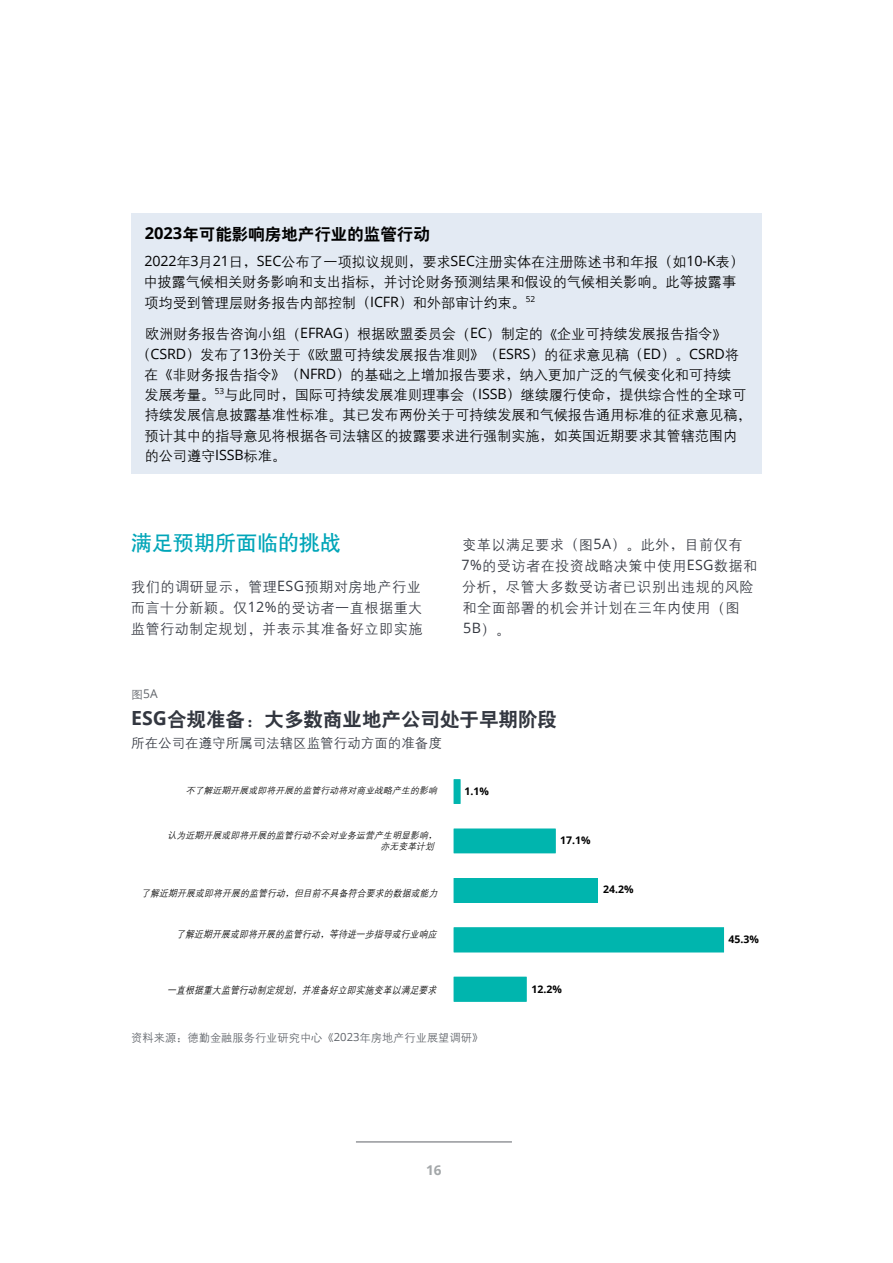
<style>
.page{position:relative;width:893px;height:1263px;background:#fff}
.page>*{position:absolute;margin:0;border:0;box-sizing:border-box;transform-origin:0 0}
.t1{font:21px "H Yb 1 gj";color:#00a5b8}
.t2{font:19.5px "H Yb 2 gj";color:#333740}
.t3{font:16.5px "H Yb 2 gj";color:#000}
.t4{font:14.25px/20.2px "H Yg 2 gj";letter-spacing:-.01em;color:#000}
.t5{font:14.25px/21px "H Yg 2 gj";letter-spacing:.025em;color:#333740;text-align:justify}
.t6{font:14.25px "Open Sans";color:#333740}
.t7{font:13.5px "H Yg 2 gj";color:#333740}
.t8{font:700 13.5px "Open Sans";color:#a3a7a9}
.t9{font:12px "Open Sans";color:#5f6369}
.t10{font:11.25px "H Yg 2 gj";color:#5f6369}
.t11{font:700 10.5px "Open Sans";color:#000100}
.t12{font:italic 10.05px "H Yg 2 gj";color:#000100;scale:.89 1}
.t13{font:italic 9.75px "H Yg 2 gj";color:#000100;scale:.92 1}
.t14{font:italic 9.6px "H Yg 2 gj";color:#000100;scale:.94 1}
.t15{font:italic 9.3px/11.1px "H Yg 2 gj";color:#000100;text-align:right}
.t16{font:italic 9px "H Yg 2 gj";color:#000100}
.s1{font-family:"Open Sans";font-weight:700}
.s2{font-family:"Open Sans"}
.s3{font-family:"H Ya 6 gj"}
.s4{font-family:"H Yg 2 gj"}
</style>
<div class="page">
<hr style="left:356px;top:1141px;width:156px;height:1px;background:#5f6369">
<div style="left:131px;top:213px;width:631px;height:260px;background:#e3eaf3"></div>
<svg style="left:454px;top:779px;width:270px;height:223px"></svg>
<p class="t3" style="left:145px;top:226px;width:287px"><span class="s1">2023</span>年可能影响房地产行业的监管行动</p>
<p class="t4" style="left:144px;top:252px;width:602px"><span class="s2">2022</span>年<span class="s2">3</span>月<span class="s2">21</span>日<span class="s3">，</span><span class="s2">SEC</span>公布了一项拟议规则<span class="s3">，</span>要求<span class="s2">SEC</span>注册实体在注册陈述书和年报<span class="s3">（</span>如<span class="s2">10-K</span>表<span class="s3">）</span>中披露气候相关财务影响和支出指标<span class="s3">，</span>并讨论财务预测结果和假设的气候相关影响<span class="s3">。</span>此等披露事项均受到管理层财务报告内部控制<span class="s3">（</span><span class="s2">ICFR</span><span class="s3">）</span>和外部审计约束<span class="s3">。</span><sup>52</sup></p>
<p class="t4" style="left:145px;top:324px;width:583px">欧洲财务报告咨询小组<span class="s3">（</span><span class="s2">EFRAG</span><span class="s3">）</span>根据欧盟委员会<span class="s3">（</span><span class="s2">EC</span><span class="s3">）</span>制定的<span class="s3">《</span>企业可持续发展报告指令<span class="s3">》</span></p>
<p class="t4" style="left:136px;top:344px;width:604px"><span class="s3">（</span><span class="s2">CSRD</span><span class="s3">）</span>发布了<span class="s2">13</span>份关于<span class="s3">《</span>欧盟可持续发展报告准则<span class="s3">》（</span><span class="s2">ESRS</span><span class="s3">）</span>的征求意见稿<span class="s3">（</span><span class="s2">ED</span><span class="s3">）。</span><span class="s2">CSRD</span>将</p>
<p class="t4" style="left:144px;top:364px;width:589px">在<span class="s3">《</span>非财务报告指令<span class="s3">》（</span><span class="s2">NFRD</span><span class="s3">）</span>的基础之上增加报告要求<span class="s3">，</span>纳入更加广泛的气候变化和可持续</p>
<p class="t4" style="left:144px;top:385px;width:604px">发展考量<span class="s3">。</span><sup>53</sup>与此同时<span class="s3">，</span>国际可持续发展准则理事会<span class="s3">（</span><span class="s2">ISSB</span><span class="s3">）</span>继续履行使命<span class="s3">，</span>提供综合性的全球可</p>
<p class="t4" style="left:145px;top:405px;width:608px">持续发展信息披露基准性标准<span class="s3">。</span>其已发布两份关于可持续发展和气候报告通用标准的征求意见稿<span class="s3">，</span></p>
<p class="t4" style="left:145px;top:425px;width:594px">预计其中的指导意见将根据各司法辖区的披露要求进行强制实施<span class="s3">，</span>如英国近期要求其管辖范围内</p>
<p class="t4" style="left:145px;top:445px;width:143px">的公司遵守<span class="s2">ISSB</span>标准<span class="s3">。</span></p>
<h1 class="t1" style="left:131px;top:532px;width:211px">满足预期所面临的挑战</h1>
<p class="t5" style="left:131px;top:576px;width:293px">我们的调研显示<span class="s3">，</span>管理<span class="s2">ESG</span>预期对房地产行业而言十分新颖<span class="s3">。</span>仅<span class="s2">12%</span>的受访者一直根据重大监管行动制定规划<span class="s3">，</span>并表示其准备好立即实施</p>
<p class="t5" style="left:462px;top:534px;width:297px;text-align:left">变革以满足要求<span class="s3">（</span>图<span class="s2">5A</span><span class="s3">）。</span>此外<span class="s3">，</span>目前仅有<br><span class="s2">7%</span>的受访者在投资战略决策中使用<span class="s2">ESG</span>数据和分析<span class="s3">，</span>尽管大多数受访者已识别出违规的风险和全面部署的机会并计划在三年内使用<span class="s3">（</span>图</p>
<p class="t6" style="left:463px;top:618px;width:48px">5B<span class="s3">）。</span></p>
<p class="t9" style="left:131px;top:685px;width:28px"><span class="s4">图</span>5A</p>
<h2 class="t2" style="left:131px;top:709px;width:427px"><span class="s1">ESG</span>合规准备<span class="s3">：</span>大多数商业地产公司处于早期阶段</h2>
<p class="t7" style="left:131px;top:736px;width:312px">所在公司在遵守所属司法辖区监管行动方面的准备度</p>
<p class="t16" style="left:186px;top:786px;width:255px">不了解近期开展或即将开展的监管行动将对商业战略产生的影响</p>
<p class="t15" style="left:168px;top:829px;width:273px">认为近期开展或即将开展的监管行动不会对业务运营产生明显影响<span class="s3">，</span>亦无变革计划</p>
<p class="t14" style="left:141px;top:889px;width:319px">了解近期开展或即将开展的监管行动<span class="s3">，</span>但目前不具备符合要求的数据或能力</p>
<p class="t13" style="left:176px;top:929px;width:287px">了解近期开展或即将开展的监管行动<span class="s3">，</span>等待进一步指导或行业响应</p>
<p class="t12" style="left:167px;top:984px;width:307px">一直根据重大监管行动制定规划<span class="s3">，</span>并准备好立即实施变革以满足要求</p>
<p class="t11" style="left:465px;top:783px;width:26px">1.1%</p>
<p class="t10" style="left:131px;top:1031px;width:353px">资料来源<span class="s3">：</span>德勤金融服务行业研究中心<span class="s3">《</span><span class="s2">2023</span>年房地产行业展望调研<span class="s3">》</span></p>
<p class="t11" style="left:560px;top:833px;width:32px">17.1%</p>
<p class="t11" style="left:603px;top:882px;width:32px">24.2%</p>
<p class="t11" style="left:531px;top:981px;width:32px">12.2%</p>
<p class="t8" style="left:426px;top:1161px;width:17px">16</p>
<p class="t11" style="left:728px;top:932px;width:32px">45.3%</p>
</div>
